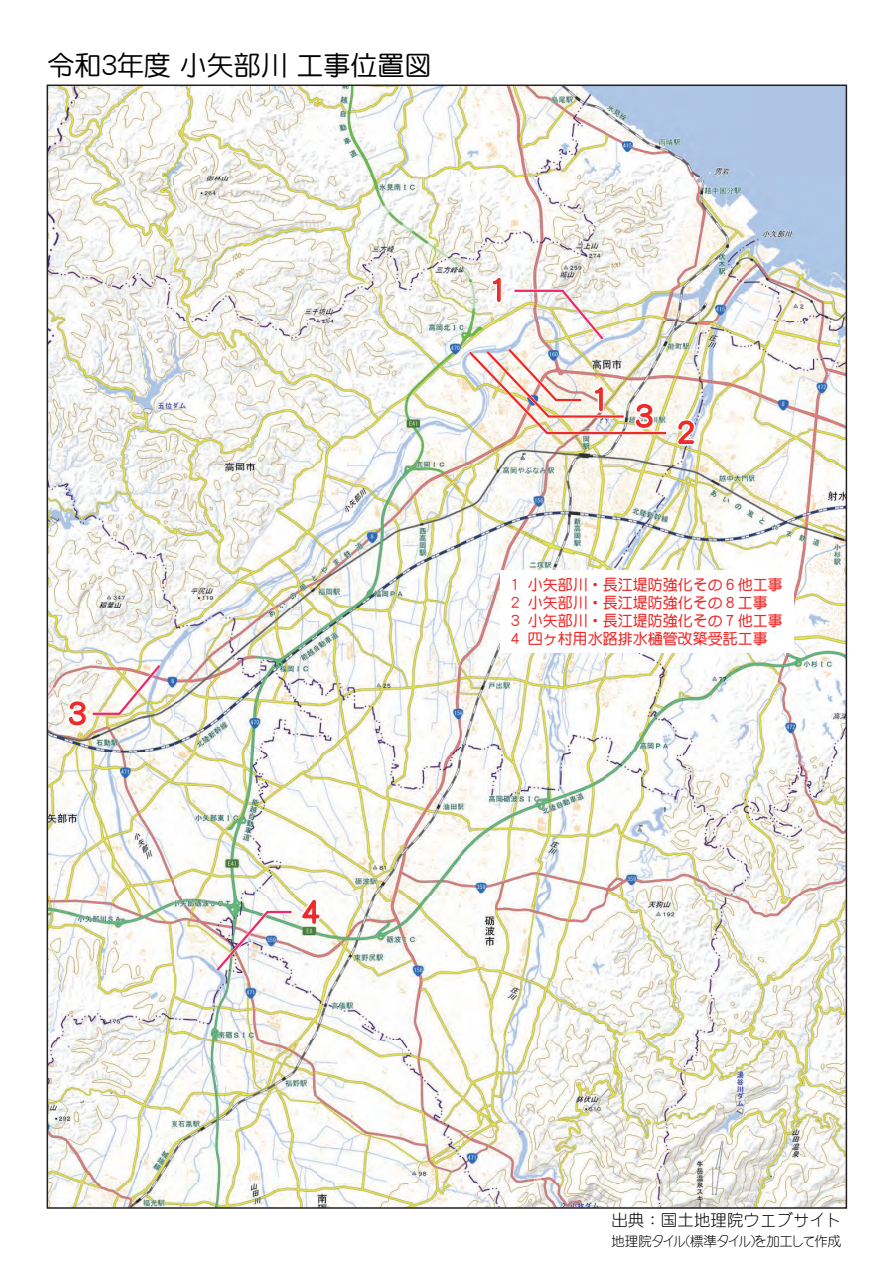
<style>
.page{position:relative;width:893px;height:1263px;background:#fff}
.page>*{position:absolute;margin:0;border:0;box-sizing:border-box;transform-origin:0 0}
.t1{font:30px "DF Maru Gothic Bd WINP RKSJ H";color:#ee2928}
.t2{font:27px "DF Maru Gothic Md WING RKSJ H";color:#030303}
.t3{font:16.5px "DF Maru Gothic Lt WINP RKSJ H";color:#030303}
.t4{font:15px/18px "DF Maru Gothic Bd WINP RKSJ H";color:#ee2928}
.t5{font:13.5px "DF Maru Gothic Lt WING RKSJ H";color:#030303}
</style>
<div class="page">
<img style="left:50px;top:88px;width:794px;height:1118px">
<img style="left:61px;top:661px;width:103px;height:69px">
<img style="left:466px;top:273px;width:233px;height:175px">
<img style="left:213px;top:891px;width:110px;height:83px">
<div style="left:500px;top:571px;width:293px;height:82px;background:#fff"></div>
<h2 class="t2" style="left:47px;top:52px;width:386px">令和3年度 小矢部川 工事位置図</h2>
<h1 class="t1" style="left:62px;top:699px;width:31px">３</h1>
<h1 class="t1" style="left:296px;top:897px;width:31px">４</h1>
<h1 class="t1" style="left:484px;top:275px;width:31px">１</h1>
<h1 class="t1" style="left:586px;top:385px;width:31px">１</h1>
<h1 class="t1" style="left:629px;top:401px;width:31px">３</h1>
<h1 class="t1" style="left:671px;top:418px;width:31px">２</h1>
<p class="t4" style="left:508px;top:575px;width:276px">１ 小矢部川・長江堤防強化その６他工事<br>２ 小矢部川・長江堤防強化その８工事<br>３ 小矢部川・長江堤防強化その７他工事<br>４ 四ヶ村用水路排水樋管改築受託工事</p>
<p class="t3" style="left:611px;top:1212px;width:232px">出典：国土地理院ウエブサイト</p>
<p class="t5" style="left:611px;top:1234px;width:231px">地理院タイル(標準タイル)を加工して作成</p>
</div>
